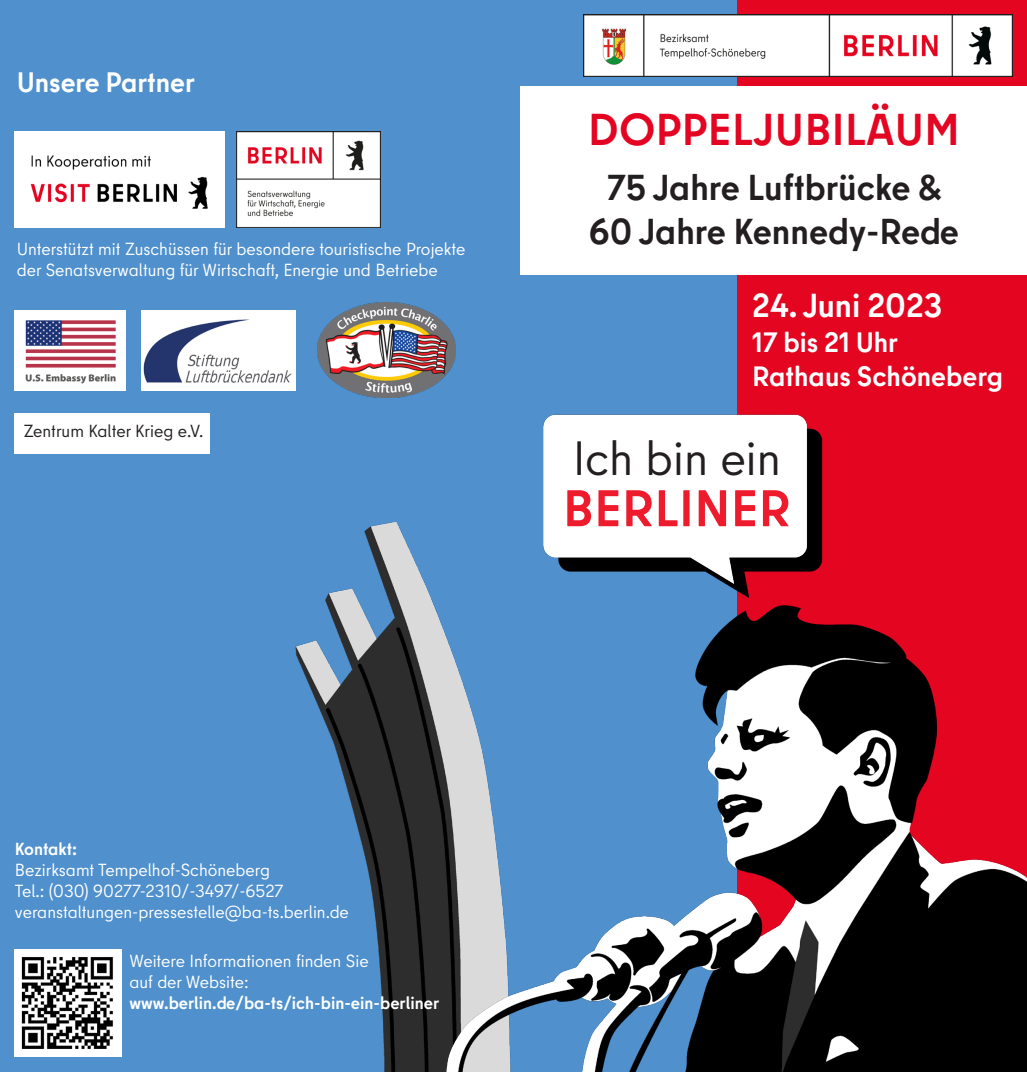
<style>
.page{position:relative;width:1027px;height:1072px;background:#fff}
.page>*{position:absolute;margin:0;border:0;box-sizing:border-box;transform-origin:0 0}
.t1{font:700 51.45px "Berlin Type";letter-spacing:.01em;color:#ee1b2d}
.t2{font:48.12px "Berlin Type";color:#231f20}
.t3{font:700 44.62px "Berlin Type";letter-spacing:.01em;color:#e30521}
.t4{font:700 36.05px "Berlin Type";color:#231f20}
.t5{font:700 33.25px "Berlin Type";color:#fff}
.t6{font:700 28px "Berlin Type";color:#fff}
.t7{font:700 28px "Berlin Type Office";color:#fff}
.t8{font:17.5px "Berlin Type";color:#fff}
.t9{font:700 17.5px "Berlin Type";color:#fff}
.t10{font:17.5px "Berlin Type";color:#231f20}
</style>
<div class="page">
<div style="left:0;top:0;width:743px;height:1071px;background:#4f90cd"></div>
<div style="left:738px;top:0;width:289px;height:1071px;background:#e40521"></div>
<div style="left:15px;top:413px;width:195px;height:40px;background:#fff"></div>
<div style="left:521px;top:86px;width:506px;height:188px;background:#fff"></div>
<img style="left:295px;top:521px;width:133px;height:550px">
<img style="left:428px;top:591px;width:599px;height:480px">
<img style="left:552px;top:432px;width:282px;height:177px">
<img style="left:537px;top:407px;width:281px;height:187px">
<img style="left:583px;top:15px;width:429px;height:61px">
<img style="left:237px;top:132px;width:143px;height:96px">
<div style="left:14px;top:949px;width:108px;height:108px;background:#fff"></div>
<img style="left:21px;top:957px;width:92px;height:92px">
<img style="left:15px;top:132px;width:210px;height:96px">
<img style="left:142px;top:310px;width:153px;height:80px">
<img style="left:317px;top:302px;width:138px;height:96px">
<img style="left:15px;top:310px;width:111px;height:80px">
<p class="t7" style="left:17px;top:64px;width:179px">Unsere Partner</p>
<p class="t8" style="left:17px;top:238px;width:450px">Unterstützt mit Zuschüssen für besondere touristische Projekte</p>
<p class="t8" style="left:17px;top:259px;width:422px">der Senatsverwaltung für Wirtschaft, Energie und Betriebe</p>
<p class="t10" style="left:24px;top:420px;width:181px">Zentrum Kalter Krieg e.V.</p>
<p class="t3" style="left:588px;top:101px;width:373px">DOPPELJUBILÄUM</p>
<p class="t4" style="left:607px;top:164px;width:336px">75 Jahre Luftbrücke &amp;</p>
<p class="t4" style="left:589px;top:208px;width:372px">60 Jahre Kennedy-Rede</p>
<p class="t5" style="left:752px;top:284px;width:192px">24. Juni 2023</p>
<p class="t6" style="left:752px;top:325px;width:147px">17 bis 21 Uhr</p>
<p class="t6" style="left:752px;top:358px;width:252px">Rathaus Schöneberg</p>
<p class="t2" style="left:573px;top:428px;width:209px">Ich bin ein</p>
<p class="t1" style="left:563px;top:475px;width:229px">BERLINER</p>
<p class="t9" style="left:15px;top:838px;width:64px">Kontakt:</p>
<p class="t8" style="left:15px;top:859px;width:257px">Bezirksamt Tempelhof-Schöneberg</p>
<p class="t8" style="left:15px;top:880px;width:270px">Tel.: (030) 90277-2310/-3497/-6527</p>
<p class="t8" style="left:15px;top:901px;width:336px">veranstaltungen-pressestelle@ba-ts.berlin.de</p>
<p class="t8" style="left:129px;top:950px;width:241px">Weitere Informationen finden Sie</p>
<p class="t8" style="left:129px;top:971px;width:121px">auf der Website:</p>
<p class="t9" style="left:129px;top:991px;width:311px">www.berlin.de/ba-ts/ich-bin-ein-berliner</p>
</div>
